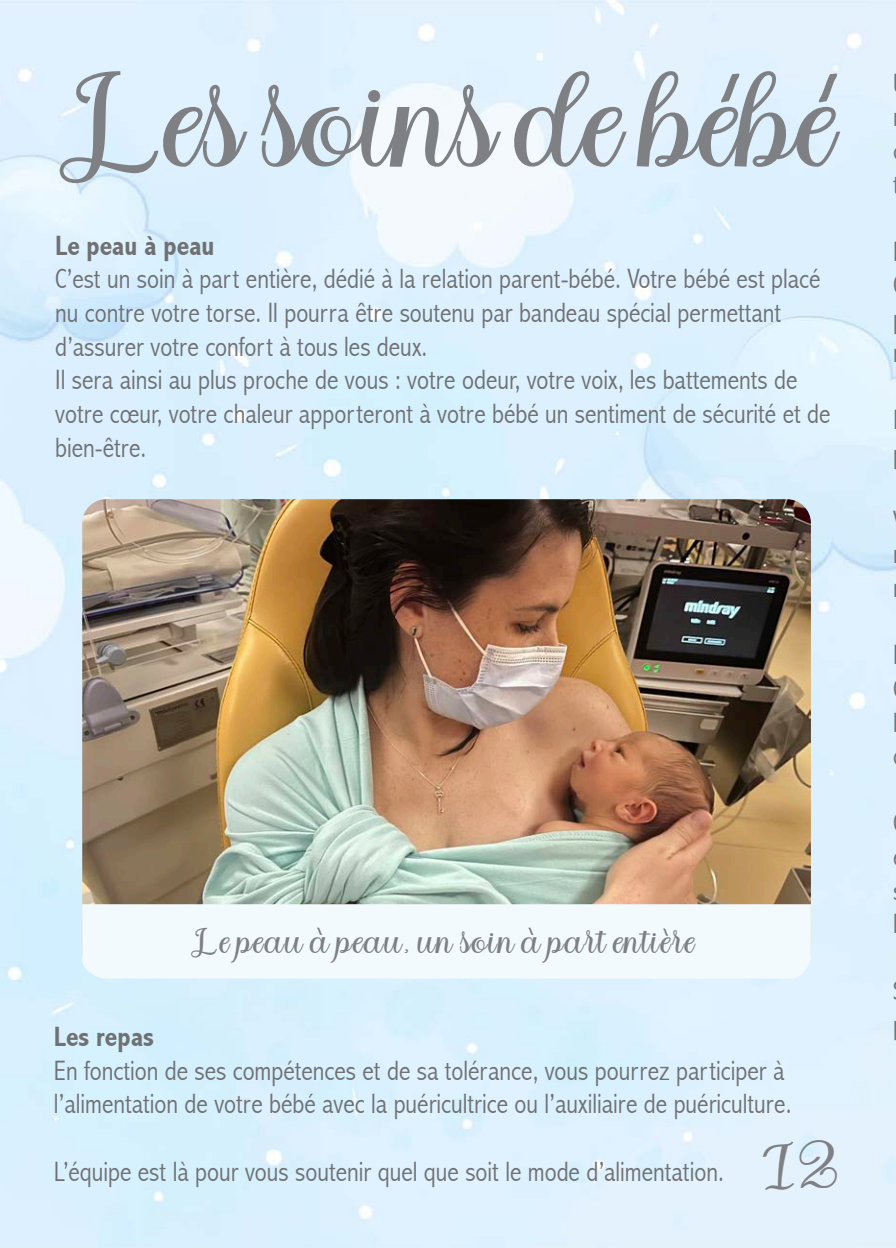
<style>
.page{position:relative;width:896px;height:1248px;background:#fff}
.page>*{position:absolute;margin:0;border:0;box-sizing:border-box;transform-origin:0 0}
.t1{font:92px "Babysweet";color:#7e8083}
.t2{font:42px "Babysweet";color:#7e8083}
.t3{font:300 condensed 28px/33.6px "Abadi";color:#6f7173}
.t4{font:700 condensed 28px "Abadi";color:#6f7173}
.t5{font:24px "Babysweet";letter-spacing:.05em;color:#7e8083}
</style>
<div class="page">
<img style="left:82px;top:499px;width:729px;height:405px">
<div style="left:82px;top:904px;width:729px;height:74px;background:#f2fafd"></div>
<p class="t1" style="left:57px;top:81px;width:780px">Les soins de bébé</p>
<p class="t4" style="left:55px;top:229px;width:161px">Le peau à peau</p>
<p class="t3" style="left:55px;top:262px;width:767px">C’est un soin à part entière, dédié à la relation parent-bébé. Votre bébé est placé nu contre votre torse. Il pourra être soutenu par bandeau spécial permettant d’assurer votre confort à tous les deux.</p>
<p class="t3" style="left:55px;top:363px;width:777px">Il sera ainsi au plus proche de vous : votre odeur, votre voix, les battements de votre cœur, votre chaleur apporteront à votre bébé un sentiment de sécurité et de bien-être.</p>
<p class="t3" style="left:893px;top:403px;width:7px">I</p>
<p class="t5" style="left:190px;top:930px;width:506px">Le peau à peau, un soin à part entière</p>
<p class="t4" style="left:54px;top:1020px;width:102px">Les repas</p>
<p class="t3" style="left:54px;top:1053px;width:739px">En fonction de ses compétences et de sa tolérance, vous pourrez participer à l’alimentation de votre bébé avec la puéricultrice ou l’auxiliaire de puériculture.</p>
<p class="t3" style="left:54px;top:1154px;width:671px">L’équipe est là pour vous soutenir quel que soit le mode d’alimentation.</p>
<p class="t2" style="left:761px;top:1148px;width:80px">12</p>
<p class="t3" style="left:893px;top:907px;width:6px">l</p>
</div>
